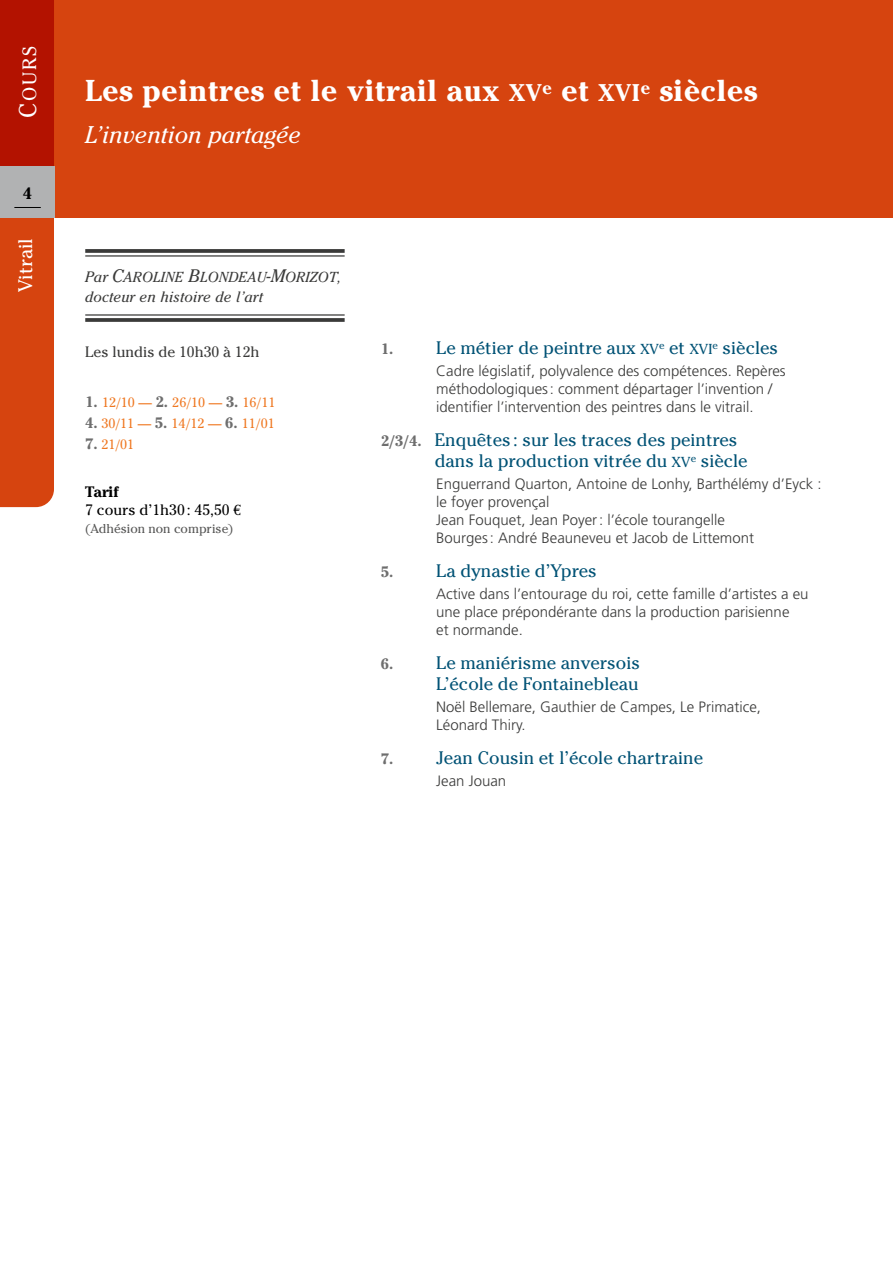
<style>
.page{position:relative;width:893px;height:1263px;background:#fff}
.page>*{position:absolute;margin:0;border:0;box-sizing:border-box;transform-origin:0 0}
.t1{font:700 30px "Cheltenham";letter-spacing:.025em;color:#fff}
.t2{font:italic 24px "Cheltenham";color:#fff}
.t3{font:19.5px "Cheltenham";color:#fff}
.t4{font:19.2px "Cheltenham Book SC800";color:#fff}
.t5{font:18px/21px "Cheltenham";color:#005275}
.t6{font:700 16.5px "Cheltenham";color:#000}
.t7{font:300 15px/18px "Frutiger";color:#3a3a39}
.t8{font:italic 15px "Cheltenham";letter-spacing:.01em;color:#3a3a39}
.t9{font:15px/18px "Cheltenham";color:#000}
.t10{font:15px "Cheltenham";color:#3a3a39}
.t11{font:14.4px "Cheltenham Book Italic SC800";letter-spacing:.01em;color:#3a3a39}
.t12{font:13.5px "Cheltenham";color:#ef7822}
.t13{font:12.75px "Cheltenham";color:#565655}
.s1{font-size:24px}
.s2{font-family:"Cheltenham Bold SC800";font-weight:400;font-size:24px}
.s3{font-family:"Cheltenham";font-style:italic;font-size:15px}
.s4{font-size:18px}
.s5{font-weight:700;font-size:15px;color:#6e6e6e}
.s6{font-weight:700}
.s7{font-family:"Euro Serif"}
.s8{font-family:"Cheltenham Book SC800";font-size:14.4px}
</style>
<div class="page">
<div style="left:0;top:0;width:893px;height:218px;background:#d6440f"></div>
<svg style="left:0;top:0;width:54px;height:507px;background:#c63f1b"></svg>
<svg style="left:85px;top:249px;width:260px;height:4px"></svg>
<hr style="left:85px;top:255px;width:260px;height:2px;background:#3a3a39">
<hr style="left:85px;top:314px;width:260px;height:2px;background:#3a3a39">
<svg style="left:85px;top:318px;width:260px;height:4px"></svg>
<p class="t4" style="left:18px;top:118px;width:74px;rotate:-90deg"><span class="s1">C</span>OURS</p>
<p class="t6" style="left:23px;top:183px;width:11px">4</p>
<h3 class="t3" style="left:14px;top:292px;width:56px;rotate:-90deg">Vitrail</h3>
<h1 class="t1" style="left:85px;top:73px;width:674px">Les peintres et le vitrail aux <span class="s2">XV</span><sup>e</sup> et <span class="s2">XVI</span><sup>e</sup> siècles</h1>
<h2 class="t2" style="left:85px;top:120px;width:217px">L’invention partagée</h2>
<p class="t11" style="left:85px;top:269px;width:258px"><span class="s3">Par</span> <span class="s4">C</span>AROLINE <span class="s4">B</span>LONDEAU<span class="s4">-M</span>ORIZOT<span class="s3">,</span></p>
<p class="t8" style="left:85px;top:288px;width:179px">docteur en histoire de l’art</p>
<p class="t10" style="left:85px;top:343px;width:176px">Les lundis de 10h30 à 12h</p>
<p class="t12" style="left:85px;top:395px;width:192px"><span class="s5">1.</span> 12/10 — <span class="s5">2.</span> 26/10 — <span class="s5">3.</span> 16/11</p>
<p class="t12" style="left:85px;top:416px;width:191px"><span class="s5">4.</span> 30/11 — <span class="s5">5.</span> 14/12 — <span class="s5">6.</span> 11/01</p>
<p class="t12" style="left:85px;top:437px;width:51px"><span class="s5">7.</span> 21/01</p>
<p class="t9" style="left:85px;top:483px;width:157px"><span class="s6">Tarif<br></span>7 cours d’1h30: 45,50 <span class="s7">e</span></p>
<p class="t13" style="left:85px;top:521px;width:150px">(Adhésion non comprise)</p>
<p class="t5" style="left:381px;top:337px;width:399px"><span class="s5">1.</span> Le métier de peintre aux <span class="s8">XV</span><sup>e</sup> et <span class="s8">XVI</span><sup>e</sup> siècles</p>
<p class="t7" style="left:436px;top:362px;width:351px">Cadre législatif, polyvalence des compétences. Repères méthodologiques: comment départager l’invention / identifier l’intervention des peintres dans le vitrail.</p>
<p class="t5" style="left:435px;top:429px;width:314px;text-indent:-54px"><span class="s5">2/3/4.</span> Enquêtes : sur les traces des peintres dans la production vitrée du <span class="s8">XV</span><sup>e</sup> siècle</p>
<p class="t7" style="left:436px;top:475px;width:387px">Enguerrand Quarton, Antoine de Lonhy, Barthélémy d’Eyck : le foyer provençal<br>Jean Fouquet, Jean Poyer: l’école tourangelle<br>Bourges: André Beauneveu et Jacob de Littemont</p>
<p class="t5" style="left:381px;top:560px;width:217px"><span class="s5">5.</span> La dynastie d’Ypres</p>
<p class="t7" style="left:436px;top:585px;width:374px">Active dans l’entourage du roi, cette famille d’artistes a eu une place prépondérante dans la production parisienne<br>et normande.</p>
<p class="t5" style="left:381px;top:652px;width:261px;text-align:right"><span class="s5">6.</span> Le maniérisme anversois<br>L’école de Fontainebleau</p>
<p class="t7" style="left:436px;top:698px;width:326px">Noël Bellemare, Gauthier de Campes, Le Primatice,<br>Léonard Thiry.</p>
<p class="t5" style="left:381px;top:747px;width:324px"><span class="s5">7.</span> Jean Cousin et l’école chartraine</p>
<p class="t7" style="left:436px;top:772px;width:72px">Jean Jouan</p>
</div>
